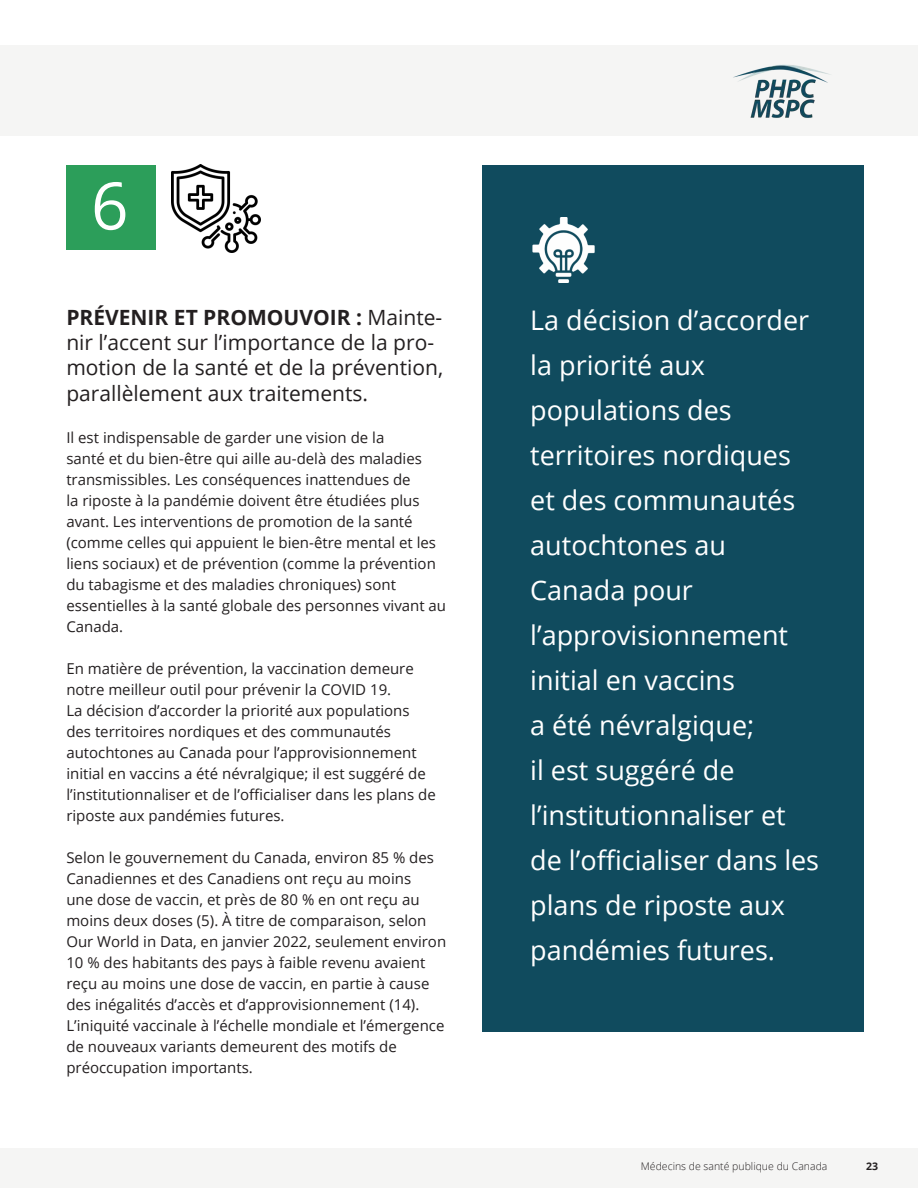
<style>
.page{position:relative;width:918px;height:1188px;background:#fff}
.page>*{position:absolute;margin:0;border:0;box-sizing:border-box;transform-origin:0 0}
.Heading_1___36pt{font:65.7px "Open Sans";color:#fff}
.Heading_1___36pt-2{font:27px/45px "Open Sans";color:#fff}
.Heading_3___14pt{font:21px/25.2px "Open Sans";color:#231f20}
.Body___10pt{font:15px/21px "Open Sans";color:#231f20}
.t1{font:300 10.5px "Open Sans";color:#231f20}
.t2{font:700 10.5px "Open Sans";color:#231f20}
.s1{font-weight:700}
</style>
<div class="page">
<div style="left:0;top:45px;width:918px;height:91px;background:#f5f5f4"></div>
<div style="left:0;top:1148px;width:918px;height:40px;background:#f5f5f4"></div>
<img style="left:733px;top:64px;width:98px;height:54px">
<div style="left:66px;top:165px;width:89px;height:85px;background:#2c9e5a"></div>
<div style="left:483px;top:165px;width:381px;height:866px;background:#104b5e"></div>
<img style="left:172px;top:164px;width:88px;height:88px">
<img style="left:532px;top:218px;width:63px;height:64px">
<p class="Heading_1___36pt" style="left:91px;top:161px;width:39px">6</p>
<p class="Heading_3___14pt" style="left:66px;top:304px;width:378px"><span class="s1">PRÉVENIR ET PROMOUVOIR :</span> Mainte&shy;nir l’accent sur l’importance de la pro&shy;motion de la santé et de la prévention, parallèlement aux traitements.</p>
<p class="Body___10pt" style="left:66px;top:426px;width:381px">Il est indispensable de garder une vision de la<br>santé et du bien-être qui aille au-delà des maladies transmissibles. Les conséquences inattendues de<br>la riposte à la pandémie doivent être étudiées plus avant. Les interventions de promotion de la santé (comme celles qui appuient le bien-être mental et les liens sociaux) et de prévention (comme la prévention du tabagisme et des maladies chroniques) sont essentielles à la santé globale des personnes vivant au Canada.</p>
<p class="Body___10pt" style="left:66px;top:657px;width:371px">En matière de prévention, la vaccination demeure notre meilleur outil pour prévenir la COVID 19.<br>La décision d’accorder la priorité aux populations des territoires nordiques et des communautés autochtones au Canada pour l’approvisionnement initial en vaccins a été névralgique; il est suggéré de l’institutionnaliser et de l’officialiser dans les plans de riposte aux pandémies futures.</p>
<p class="Body___10pt" style="left:66px;top:846px;width:381px">Selon le gouvernement du Canada, environ 85 % des Canadiennes et des Canadiens ont reçu au moins<br>une dose de vaccin, et près de 80 % en ont reçu au moins deux doses (5). À titre de comparaison, selon Our World in Data, en janvier 2022, seulement environ 10 % des habitants des pays à faible revenu avaient reçu au moins une dose de vaccin, en partie à cause des inégalités d’accès et d’approvisionnement (14).<br>L’iniquité vaccinale à l’échelle mondiale et l’émergence de nouveaux variants demeurent des motifs de préoccupation importants.</p>
<p class="Heading_1___36pt-2" style="left:530px;top:297px;width:290px">La décision d’accorder la priorité aux populations des territoires nordiques et des communautés autochtones au<br>Canada pour l’approvisionnement initial en vaccins<br>a été névralgique;<br>il est suggéré de l’institutionnaliser et de l’officialiser dans les plans de riposte aux pandémies futures.</p>
<p class="t1" style="left:641px;top:1159px;width:188px">Médecins de santé publique du Canada</p>
<p class="t2" style="left:866px;top:1159px;width:13px">23</p>
</div>
